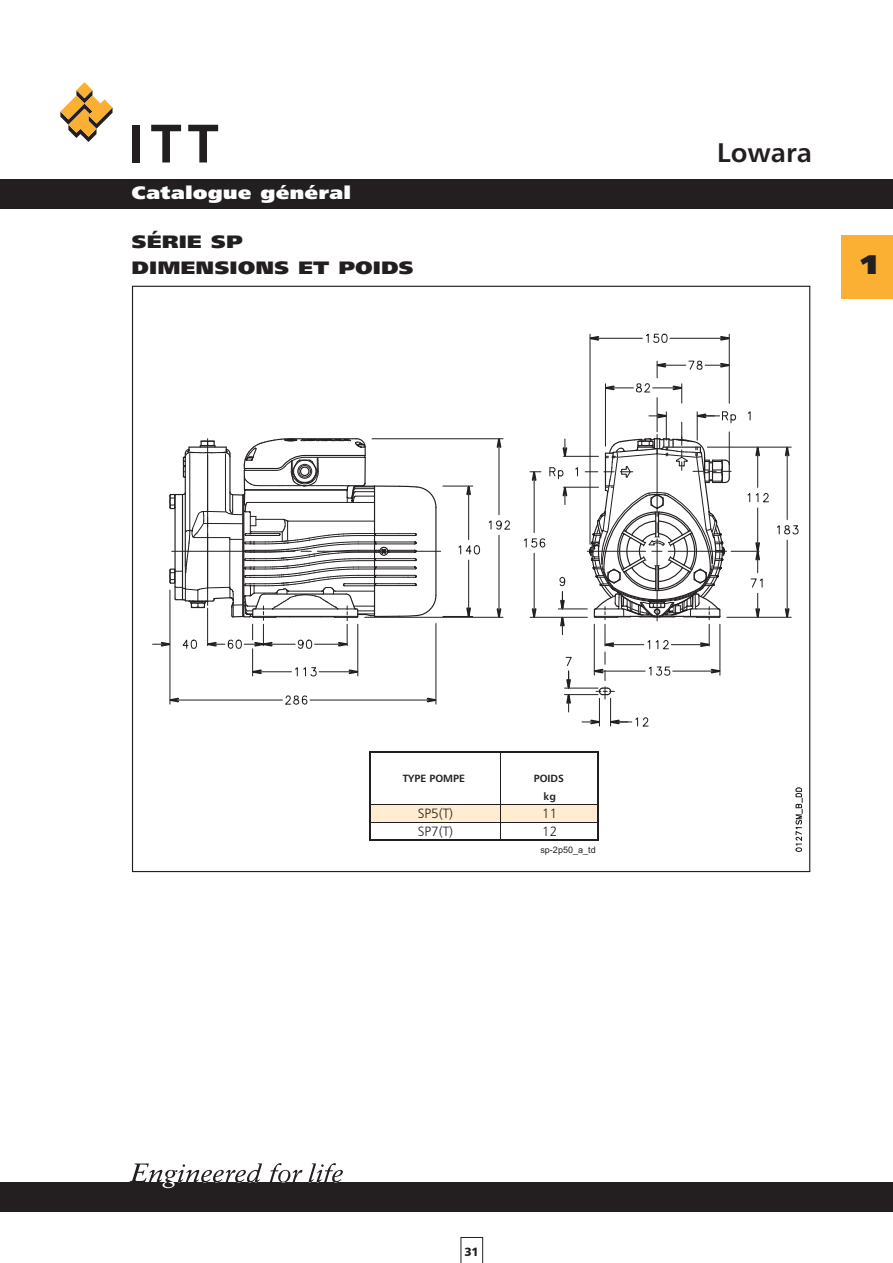
<style>
.page{position:relative;width:893px;height:1263px;background:#fff}
.page>*{position:absolute;margin:0;border:0;box-sizing:border-box;transform-origin:0 0}
.t1{font:27px "Humanist 777 BT Bold B";color:#231f20}
.t2{font:27px "Humanist 777 BT Extra Black B";color:#231f20;scale:1.2 1}
.t3{font:18px/25.8px "Humanist 777 BT Extra Black B";color:#231f20;scale:1.2 1}
.t4{font:18px "Humanist 777 BT Extra Black B";color:#fff;scale:1.2 1}
.t5{font:13.5px "Humanist 777 BT Light B";letter-spacing:-.005em;color:#231f20}
.t6{font:12px "Humanist 777 BT Black B";color:#231f20}
.t7{font:10.5px/17.7px "Humanist 777 BT Bold B";color:#231f20;text-align:center}
.t8{font:9px "Arial";letter-spacing:.005em;color:#231f20}
</style>
<div class="page">
<div style="left:0;top:179px;width:892px;height:30px;background:#231f20"></div>
<div style="left:0;top:1182px;width:892px;height:30px;background:#231f20"></div>
<svg style="left:60px;top:82px;width:52px;height:60px"></svg>
<div style="left:132px;top:125px;width:8px;height:38px;background:#231f20"></div>
<svg style="left:151px;top:125px;width:30px;height:38px"></svg>
<svg style="left:188px;top:125px;width:30px;height:38px"></svg>
<svg style="left:460px;top:1237px;width:23px;height:25px"></svg>
<svg style="left:270px;top:1163px;width:32px;height:20px"></svg>
<svg style="left:129px;top:1163px;width:133px;height:25px"></svg>
<svg style="left:309px;top:1163px;width:34px;height:20px"></svg>
<div style="left:841px;top:235px;width:51px;height:63px;background:#fcb033"></div>
<svg style="left:646px;top:333px;width:22px;height:10px"></svg>
<svg style="left:777px;top:525px;width:22px;height:10px"></svg>
<svg style="left:488px;top:520px;width:23px;height:10px"></svg>
<svg style="left:458px;top:545px;width:22px;height:10px"></svg>
<svg style="left:285px;top:695px;width:23px;height:10px"></svg>
<svg style="left:795px;top:787px;width:8px;height:65px"></svg>
<hr style="left:317px;top:551px;width:123px;height:1px;background:#231f20">
<hr style="left:590px;top:338px;width:52px;height:1px;background:#231f20">
<hr style="left:589px;top:334px;width:1px;height:210px;background:#231f20">
<hr style="left:729px;top:334px;width:1px;height:69px;background:#231f20">
<hr style="left:670px;top:338px;width:59px;height:1px;background:#231f20">
<hr style="left:605px;top:384px;width:1px;height:62px;background:#231f20">
<hr style="left:786px;top:540px;width:1px;height:77px;background:#231f20">
<hr style="left:726px;top:617px;width:65px;height:1px;background:#231f20">
<hr style="left:707px;top:447px;width:84px;height:1px;background:#231f20">
<hr style="left:786px;top:447px;width:1px;height:73px;background:#231f20">
<hr style="left:498px;top:535px;width:1px;height:82px;background:#231f20">
<hr style="left:365px;top:617px;width:138px;height:1px;background:#231f20">
<hr style="left:372px;top:439px;width:131px;height:1px;background:#231f20">
<hr style="left:498px;top:439px;width:1px;height:76px;background:#231f20">
<hr style="left:468px;top:560px;width:1px;height:56px;background:#231f20">
<hr style="left:468px;top:486px;width:1px;height:54px;background:#231f20">
<hr style="left:170px;top:700px;width:112px;height:1px;background:#231f20">
<hr style="left:170px;top:590px;width:1px;height:114px;background:#231f20">
<hr style="left:435px;top:623px;width:1px;height:81px;background:#231f20">
<hr style="left:310px;top:700px;width:126px;height:1px;background:#231f20">
<hr style="left:656px;top:398px;width:1px;height:34px;background:#231f20">
<svg style="left:589px;top:335px;width:11px;height:7px"></svg>
<svg style="left:718px;top:335px;width:12px;height:7px"></svg>
<svg style="left:783px;top:607px;width:7px;height:11px"></svg>
<svg style="left:783px;top:446px;width:7px;height:12px"></svg>
<svg style="left:495px;top:607px;width:7px;height:11px"></svg>
<svg style="left:495px;top:438px;width:7px;height:11px"></svg>
<svg style="left:443px;top:606px;width:29px;height:12px"></svg>
<svg style="left:443px;top:485px;width:29px;height:12px"></svg>
<svg style="left:169px;top:696px;width:11px;height:8px"></svg>
<svg style="left:425px;top:696px;width:12px;height:8px"></svg>
<svg style="left:152px;top:438px;width:285px;height:239px"></svg>
<svg style="left:524px;top:410px;width:246px;height:317px"></svg>
<svg style="left:605px;top:360px;width:125px;height:43px"></svg>
<hr style="left:809px;top:286px;width:1px;height:586px;background:#231f20">
<hr style="left:132px;top:286px;width:1px;height:586px;background:#231f20">
<hr style="left:132px;top:286px;width:677px;height:1px;background:#231f20">
<hr style="left:132px;top:871px;width:677px;height:1px;background:#231f20">
<div style="left:369px;top:805px;width:229px;height:17px;background:#ffecd1"></div>
<hr style="left:369px;top:751px;width:1px;height:90px;background:#231f20">
<hr style="left:500px;top:752px;width:1px;height:87px;background:#231f20">
<hr style="left:597px;top:752px;width:1px;height:89px;background:#231f20">
<hr style="left:370px;top:751px;width:228px;height:1px;background:#231f20">
<hr style="left:370px;top:804px;width:227px;height:1px;background:#231f20">
<hr style="left:370px;top:822px;width:227px;height:1px;background:#231f20">
<hr style="left:370px;top:839px;width:228px;height:2px;background:#231f20">
<p class="t4" style="left:132px;top:185px;width:184px">Catalogue général</p>
<p class="t3" style="left:132px;top:230px;width:236px">SÉRIE SP<br>DIMENSIONS ET POIDS</p>
<h1 class="t1" style="left:717px;top:137px;width:96px">Lowara</h1>
<h1 class="t2" style="left:860px;top:253px;width:17px">1</h1>
<p class="t7" style="left:403px;top:770px;width:64px">TYPE POMPE</p>
<p class="t7" style="left:533px;top:770px;width:32px">POIDS kg</p>
<p class="t5" style="left:418px;top:808px;width:37px">SP5(T)</p>
<p class="t5" style="left:542px;top:808px;width:17px">11</p>
<p class="t5" style="left:418px;top:825px;width:37px">SP7(T)</p>
<p class="t5" style="left:542px;top:825px;width:17px">12</p>
<p class="t8" style="left:540px;top:844px;width:57px">sp-2p50_a_td</p>
<p class="t6" style="left:464px;top:1244px;width:16px">31</p>
</div>
